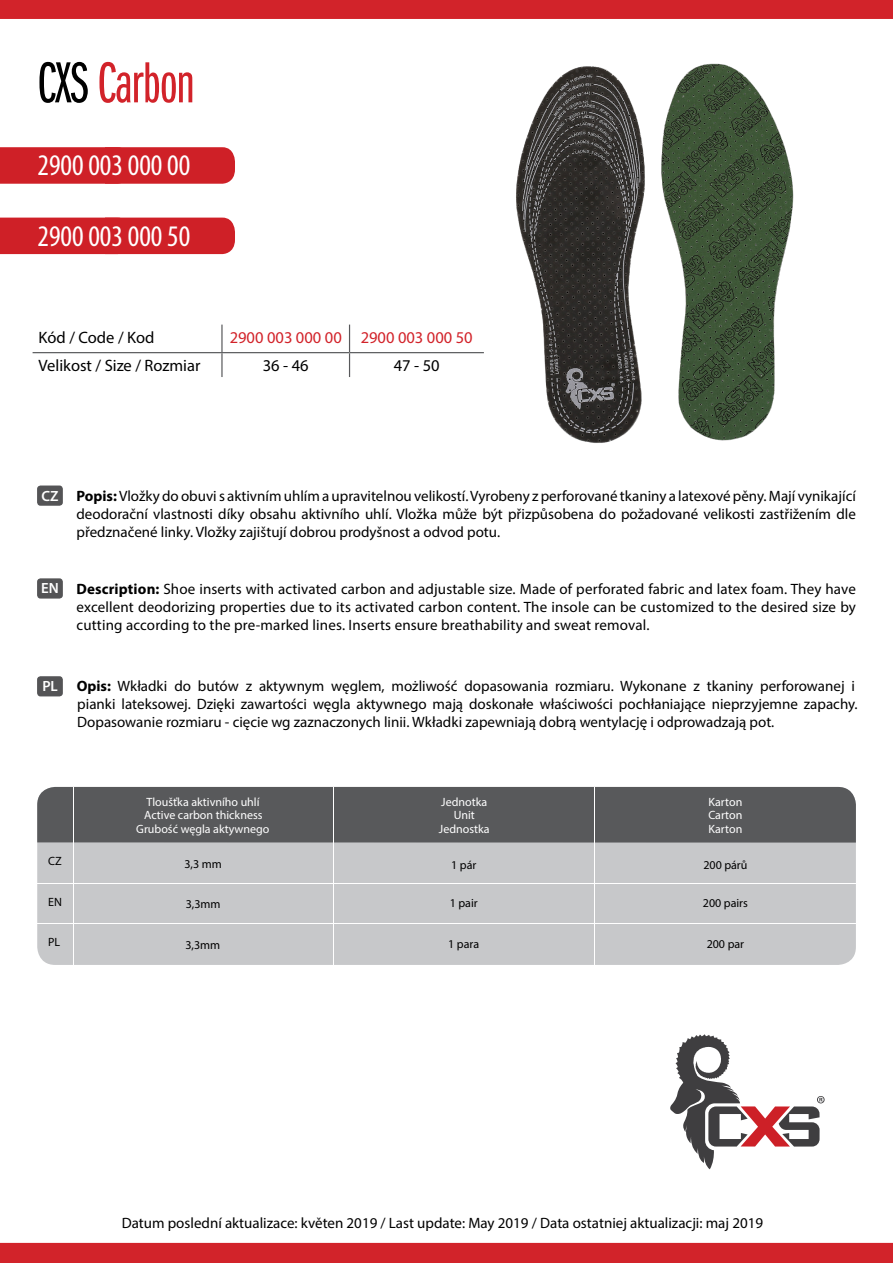
<style>
.page{position:relative;width:893px;height:1263px;background:#fff}
.page>*{position:absolute;margin:0;border:0;box-sizing:border-box;transform-origin:0 0}
.t1{font:60px "Franklin Got Itc DOT Boo Ext Com";letter-spacing:-.01em;color:#d2232a}
.t2{font:condensed 30px "Myriad Pro";color:#fff}
.t3{font:16.5px "Myriad Pro";color:#000}
.t4{font:16.5px "Myriad Pro";color:#d2232a}
.t5{font:15px/18px "Myriad Pro";color:#000;text-align:justify}
.t6{font:600 14.85px "Myriad Pro";color:#fff}
.t7{font:12px "Myriad Pro";color:#fff}
.t8{font:12px "Myriad Pro";color:#000}
.s1{color:#000}
.s2{font-weight:700}
</style>
<div class="page">
<div style="left:0;top:147px;width:235px;height:37px;background:#cf2027"></div>
<img style="left:475px;top:63px;width:319px;height:380px">
<div style="left:0;top:218px;width:235px;height:36px;background:#cf2027"></div>
<hr style="left:221px;top:325px;width:2px;height:27px;background:#58595b">
<hr style="left:33px;top:352px;width:189px;height:1px;background:#58595b">
<hr style="left:222px;top:352px;width:128px;height:1px;background:#58595b">
<hr style="left:221px;top:353px;width:2px;height:24px;background:#58595b">
<hr style="left:350px;top:352px;width:134px;height:1px;background:#58595b">
<svg style="left:349px;top:325px;width:1px;height:52px"></svg>
<svg style="left:670px;top:1034px;width:155px;height:135px"></svg>
<div style="left:37px;top:485px;width:26px;height:21px;background:#545456;border-radius:3px"></div>
<div style="left:37px;top:578px;width:26px;height:21px;background:#545456;border-radius:3px"></div>
<div style="left:37px;top:676px;width:26px;height:20px;background:#545456;border-radius:3px"></div>
<div style="left:0;top:0;width:893px;height:19px;background:#d2232a"></div>
<div style="left:0;top:1243px;width:893px;height:20px;background:#d2232a"></div>
<div style="left:37px;top:787px;width:819px;height:178px;background:#c7c8ca;border-radius:18px"></div>
<div style="left:37px;top:787px;width:819px;height:55px;background:#58595b"></div>
<hr style="left:73px;top:787px;width:1px;height:178px;background:#fff">
<hr style="left:37px;top:923px;width:819px;height:1px;background:#fff">
<hr style="left:37px;top:883px;width:819px;height:1px;background:#fff">
<hr style="left:595px;top:787px;width:1px;height:178px;background:#fff">
<hr style="left:333px;top:787px;width:1px;height:178px;background:#fff">
<h1 class="t1" style="left:37px;top:51px;width:158px"><span class="s1">CXS</span> Carbon</h1>
<h2 class="t2" style="left:38px;top:147px;width:154px">2900 003 000 00</h2>
<h2 class="t2" style="left:38px;top:217px;width:154px">2900 003 000 50</h2>
<p class="t3" style="left:39px;top:327px;width:117px">Kód / Code / Kod</p>
<p class="t4" style="left:230px;top:327px;width:245px">2900 003 000 00 2900 003 000 50</p>
<p class="t3" style="left:39px;top:355px;width:163px">Velikost / Size / Rozmiar</p>
<p class="t3" style="left:263px;top:355px;width:47px">36 - 46</p>
<p class="t3" style="left:394px;top:355px;width:47px">47 - 50</p>
<p class="t6" style="left:42px;top:486px;width:19px">CZ</p>
<p class="t6" style="left:41px;top:579px;width:19px">EN</p>
<p class="t5" style="left:77px;top:486px;width:781px"><span class="s2">Popis:</span> Vložky do obuvi s aktivním uhlím a upravitelnou velikostí. Vyrobeny z perforované tkaniny a latexové pěny. Mají vynikající deodorační vlastnosti díky obsahu aktivního uhlí. Vložka může být přizpůsobena do požadované velikosti zastřižením dle předznačené linky. Vložky zajištují dobrou prodyšnost a odvod potu.</p>
<p class="t5" style="left:77px;top:579px;width:781px"><span class="s2">Description:</span> Shoe inserts with activated carbon and adjustable size. Made of perforated fabric and latex foam. They have excellent deodorizing properties due to its activated carbon content. The insole can be customized to the desired size by cutting according to the pre-marked lines. Inserts ensure breathability and sweat removal.</p>
<p class="t6" style="left:42px;top:677px;width:17px">PL</p>
<p class="t5" style="left:77px;top:677px;width:782px;text-align:left"><span class="s2">Opis:</span> Wkładki do butów z aktywnym węglem, możliwość dopasowania rozmiaru. Wykonane z tkaniny perforowanej i pianki lateksowej. Dzięki zawartości węgla aktywnego mają doskonałe właściwości pochłaniające nieprzyjemne zapachy.<br>Dopasowanie rozmiaru - cięcie wg zaznaczonych linii. Wkładki zapewniają dobrą wentylację i odprowadzają pot.</p>
<p class="t7" style="left:147px;top:794px;width:115px">Tloušťka aktivního uhlí</p>
<p class="t7" style="left:136px;top:821px;width:135px">Grubość węgla aktywnego</p>
<p class="t7" style="left:144px;top:808px;width:120px">Active carbon thickness</p>
<p class="t7" style="left:441px;top:794px;width:48px">Jednotka</p>
<p class="t7" style="left:439px;top:821px;width:52px">Jednostka</p>
<p class="t7" style="left:454px;top:808px;width:23px">Unit</p>
<p class="t7" style="left:708px;top:794px;width:35px">Karton</p>
<p class="t7" style="left:708px;top:821px;width:35px">Karton</p>
<p class="t7" style="left:708px;top:808px;width:36px">Carton</p>
<p class="t8" style="left:48px;top:854px;width:15px">CZ</p>
<p class="t8" style="left:184px;top:856px;width:39px">3,3 mm</p>
<p class="t8" style="left:703px;top:858px;width:46px">200 párů</p>
<p class="t8" style="left:451px;top:858px;width:27px">1 pár</p>
<p class="t8" style="left:48px;top:894px;width:15px">EN</p>
<p class="t8" style="left:186px;top:896px;width:36px">3,3mm</p>
<p class="t8" style="left:450px;top:896px;width:30px">1 pair</p>
<p class="t8" style="left:703px;top:896px;width:47px">200 pairs</p>
<p class="t8" style="left:48px;top:935px;width:14px">PL</p>
<p class="t8" style="left:185px;top:937px;width:36px">3,3mm</p>
<p class="t8" style="left:448px;top:937px;width:32px">1 para</p>
<p class="t8" style="left:707px;top:937px;width:39px">200 par</p>
<p class="t5" style="left:122px;top:1214px;width:643px">Datum poslední aktualizace: květen 2019 / Last update: May 2019 / Data ostatniej aktualizacji: maj 2019</p>
</div>
